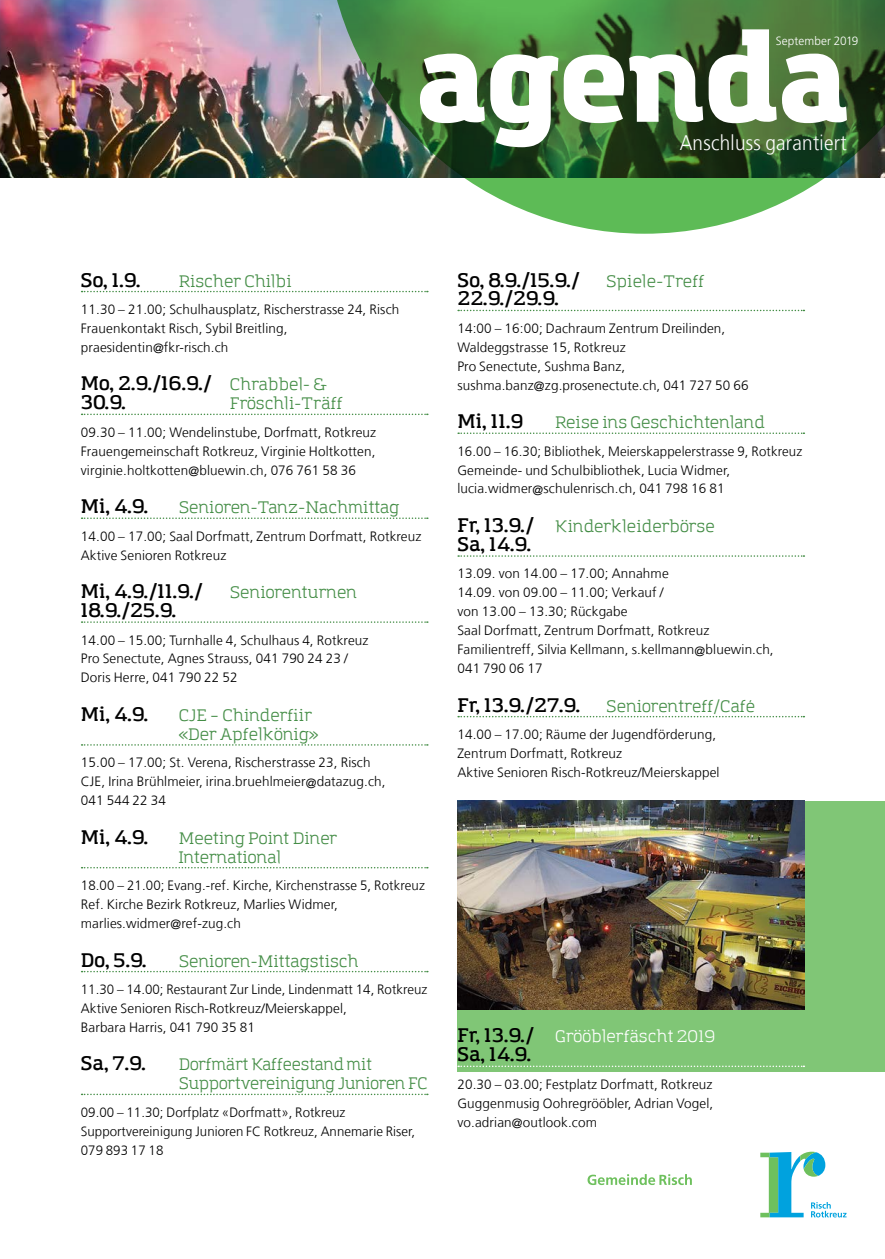
<style>
.page{position:relative;width:885px;height:1259px;background:#fff}
.page>*{position:absolute;margin:0;border:0;box-sizing:border-box;transform-origin:0 0}
.t1{font:900 120px "Amazing Grotesk";color:#fff}
.t2{font:300 21px "Frutiger LT Com";letter-spacing:.015em;color:#fff;scale:.9 1}
.t3{font:600 19.5px/18.9px "Amazing Grotesk";letter-spacing:.01em;color:#000}
.t4{font:16.5px/18.9px "Amazing Grotesk";letter-spacing:.01em;color:#448d46}
.t5{font:16.5px "Amazing Grotesk";letter-spacing:.01em;color:#fff}
.t6{font:300 13.5px/18.9px "Frutiger LT Com";letter-spacing:.01em;color:#000}
.t7{font:300 12px "Frutiger";letter-spacing:.01em;color:#fff}
.s1{font-weight:400;font-size:16.5px;color:#448d46}
.s2{font-weight:600;font-size:19.5px;color:#000}
</style>
<div class="page">
<img style="left:0;top:0;width:325px;height:177px">
<svg style="left:325px;top:0;width:559px;height:234px;background:#5c8656"></svg>
<svg style="left:760px;top:1151px;width:86px;height:66px"></svg>
<svg style="left:587px;top:1174px;width:104px;height:11px"></svg>
<div style="left:457px;top:801px;width:427px;height:270px;background:#80c676"></div>
<svg style="left:82px;top:291px;width:346px;height:1px"></svg>
<svg style="left:82px;top:413px;width:346px;height:2px"></svg>
<svg style="left:82px;top:517px;width:346px;height:2px"></svg>
<svg style="left:82px;top:621px;width:346px;height:2px"></svg>
<svg style="left:82px;top:744px;width:346px;height:1px"></svg>
<svg style="left:82px;top:867px;width:346px;height:1px"></svg>
<svg style="left:82px;top:971px;width:346px;height:1px"></svg>
<svg style="left:82px;top:1093px;width:346px;height:2px"></svg>
<svg style="left:458px;top:310px;width:346px;height:1px"></svg>
<svg style="left:458px;top:432px;width:346px;height:2px"></svg>
<svg style="left:458px;top:555px;width:346px;height:2px"></svg>
<svg style="left:458px;top:716px;width:346px;height:1px"></svg>
<svg style="left:458px;top:1065px;width:346px;height:2px"></svg>
<img style="left:457px;top:801px;width:347px;height:208px">
<h1 class="t1" style="left:417px;top:3px;width:434px">agenda</h1>
<p class="t7" style="left:775px;top:34px;width:84px">September 2019</p>
<h2 class="t2" style="left:679px;top:131px;width:187px">Anschluss garantiert</h2>
<h3 class="t3" style="left:81px;top:271px;width:61px">So, 1.9.</h3>
<p class="t4" style="left:179px;top:272px;width:114px">Rischer Chilbi</p>
<p class="t6" style="left:81px;top:300px;width:320px">11.30 – 21.00; Schulhausplatz, Rischerstrasse 24, Risch<br>Frauenkontakt Risch, Sybil Breitling, praesidentin@fkr-risch.ch</p>
<h3 class="t3" style="left:81px;top:375px;width:248px">Mo, 2.9./16.9./ <span class="s1">Chrabbel- &amp;<br></span>30.9.</h3>
<p class="t4" style="left:230px;top:394px;width:114px">Fröschli-Träff</p>
<p class="t6" style="left:81px;top:423px;width:297px;text-align:justify">09.30 – 11.00; Wendelinstube, Dorfmatt, Rotkreuz Frauengemeinschaft Rotkreuz, Virginie Holtkotten, virginie.holtkotten@bluewin.ch, 076 761 58 36</p>
<h3 class="t3" style="left:81px;top:497px;width:69px">Mi, 4.9.</h3>
<p class="t4" style="left:179px;top:498px;width:222px">Senioren-Tanz-Nachmittag</p>
<p class="t6" style="left:81px;top:526px;width:342px">14.00 – 17.00; Saal Dorfmatt, Zentrum Dorfmatt, Rotkreuz<br>Aktive Senioren Rotkreuz</p>
<h3 class="t3" style="left:81px;top:582px;width:123px">Mi, 4.9./11.9./</h3>
<p class="t4" style="left:230px;top:583px;width:129px">Seniorenturnen</p>
<h3 class="t3" style="left:81px;top:601px;width:97px">18.9./25.9.</h3>
<p class="t6" style="left:81px;top:630px;width:289px">14.00 – 15.00; Turnhalle 4, Schulhaus 4, Rotkreuz<br>Pro Senectute, Agnes Strauss, 041 790 24 23 /<br>Doris Herre, 041 790 22 52</p>
<h3 class="t3" style="left:81px;top:705px;width:69px">Mi, 4.9.</h3>
<p class="t4" style="left:179px;top:706px;width:141px">CJE – Chinderfiir «Der Apfelkönig»</p>
<p class="t6" style="left:81px;top:753px;width:306px">15.00 – 17.00; St. Verena, Rischerstrasse 23, Risch<br>CJE, Irina Brühlmeier, irina.bruehlmeier@datazug.ch,<br>041 544 22 34</p>
<h3 class="t3" style="left:81px;top:828px;width:69px">Mi, 4.9.</h3>
<p class="t4" style="left:179px;top:829px;width:160px">Meeting Point Diner<br>International</p>
<p class="t6" style="left:81px;top:876px;width:345px">18.00 – 21.00; Evang.-ref. Kirche, Kirchenstrasse 5, Rotkreuz<br>Ref. Kirche Bezirk Rotkreuz, Marlies Widmer, marlies.widmer@ref-zug.ch</p>
<h3 class="t3" style="left:81px;top:950px;width:67px">Do, 5.9.</h3>
<p class="t4" style="left:179px;top:951px;width:181px">Senioren-Mittagstisch</p>
<p class="t6" style="left:81px;top:980px;width:348px">11.30 – 14.00; Restaurant Zur Linde, Lindenmatt 14, Rotkreuz<br>Aktive Senioren Risch-Rotkreuz/Meierskappel,<br>Barbara Harris, 041 790 35 81</p>
<h3 class="t3" style="left:81px;top:1054px;width:67px">Sa, 7.9.</h3>
<p class="t4" style="left:179px;top:1055px;width:250px">Dorfmärt Kaffeestand mit<br>Supportvereinigung Junioren FC</p>
<p class="t6" style="left:81px;top:1102px;width:335px">09.00 – 11.30; Dorfplatz «Dorfmatt», Rotkreuz<br>Supportvereinigung Junioren FC Rotkreuz, Annemarie Riser,<br>079 893 17 18</p>
<h3 class="t3" style="left:457px;top:271px;width:124px">So, 8.9./15.9./</h3>
<p class="t4" style="left:606px;top:272px;width:99px">Spiele-Treff</p>
<h3 class="t3" style="left:457px;top:290px;width:103px">22.9./29.9.</h3>
<p class="t6" style="left:457px;top:319px;width:293px">14:00 – 16:00; Dachraum Zentrum Dreilinden, Waldeggstrasse 15, Rotkreuz<br>Pro Senectute, Sushma Banz, sushma.banz@zg.prosenectute.ch, 041 727 50 66</p>
<h3 class="t3" style="left:457px;top:412px;width:68px">Mi, 11.9</h3>
<p class="t4" style="left:555px;top:413px;width:211px">Reise ins Geschichtenland</p>
<p class="t6" style="left:457px;top:441px;width:346px">16.00 – 16.30; Bibliothek, Meierskappelerstrasse 9, Rotkreuz<br>Gemeinde- und Schulbibliothek, Lucia Widmer, lucia.widmer@schulenrisch.ch, 041 798 16 81</p>
<p class="t4" style="left:457px;top:517px;width:259px"><span class="s2">Fr, 13.9./</span> Kinderkleiderbörse</p>
<h3 class="t3" style="left:457px;top:535px;width:75px">Sa, 14.9.</h3>
<p class="t6" style="left:457px;top:564px;width:318px">13.09. von 14.00 – 17.00; Annahme<br>14.09. von 09.00 – 11.00; Verkauf /<br>von 13.00 – 13.30; Rückgabe<br>Saal Dorfmatt, Zentrum Dorfmatt, Rotkreuz Familientreff, Silvia Kellmann, s.kellmann@bluewin.ch, 041 790 06 17</p>
<h3 class="t3" style="left:457px;top:696px;width:124px">Fr, 13.9./27.9.</h3>
<p class="t4" style="left:606px;top:697px;width:150px">Seniorentreff/Café</p>
<p class="t6" style="left:457px;top:725px;width:264px">14.00 – 17.00; Räume der Jugendförderung,<br>Zentrum Dorfmatt, Rotkreuz<br>Aktive Senioren Risch-Rotkreuz/Meierskappel</p>
<p class="t5" style="left:457px;top:1026px;width:259px"><span class="s2">Fr, 13.9./</span> Grööblerfäscht 2019</p>
<h3 class="t3" style="left:457px;top:1045px;width:75px">Sa, 14.9.</h3>
<p class="t6" style="left:457px;top:1074px;width:257px;text-align:justify">20.30 – 03.00; Festplatz Dorfmatt, Rotkreuz Guggenmusig Oohregrööbler, Adrian Vogel, vo.adrian@outlook.com</p>
</div>
